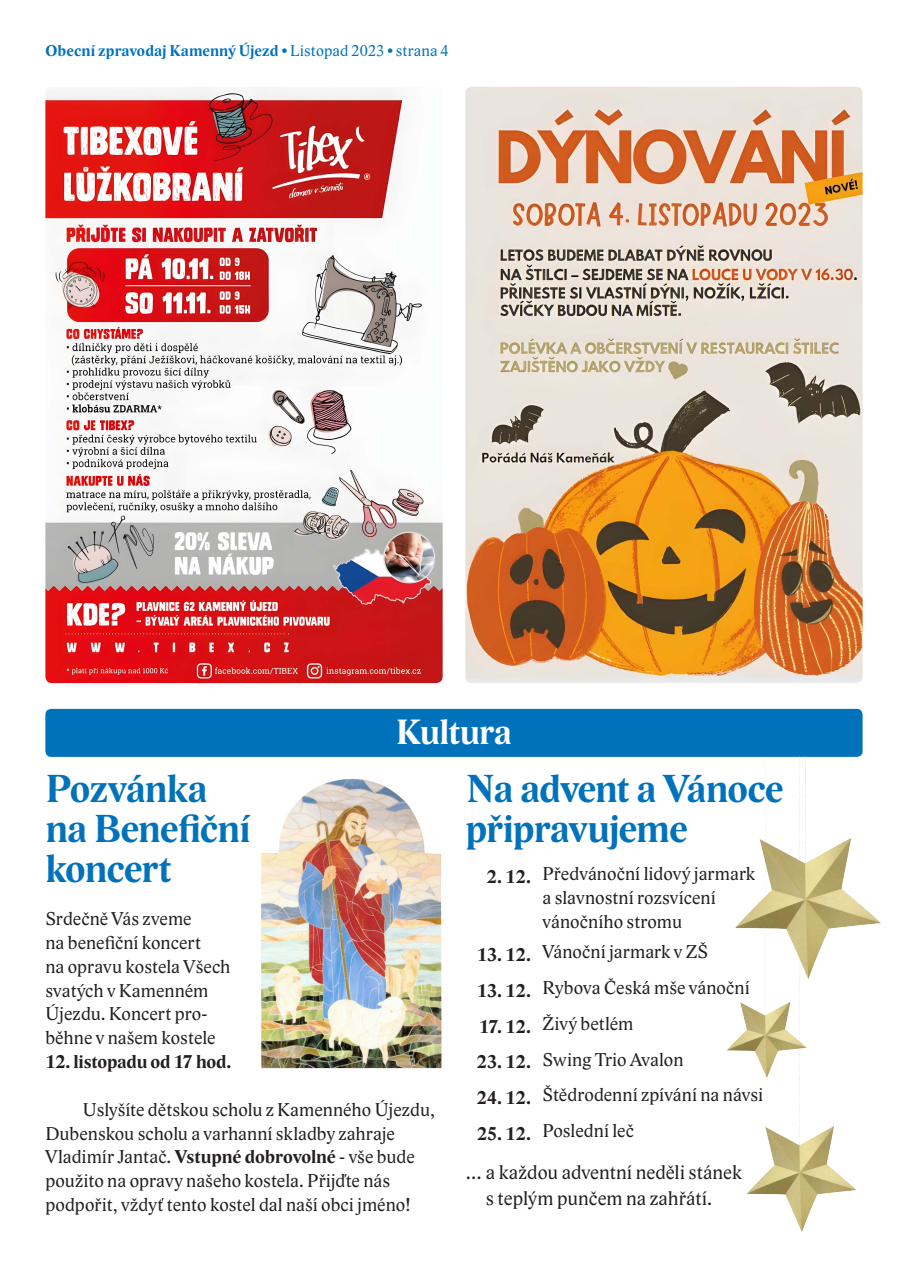
<style>
.page{position:relative;width:908px;height:1276px;background:#fff}
.page>*{position:absolute;margin:0;border:0;box-sizing:border-box;transform-origin:0 0}
.t1{font:700 40px/40px "Lido STF";letter-spacing:-.02em;color:#0072bc}
.t2{font:700 36px "Lido STF";letter-spacing:-.02em;color:#fff}
.t3{font:20px/25.2px "Lido STF";letter-spacing:.005em;color:#231f20;text-align:center}
.t4{font:19px/23.8px "Lido STF";letter-spacing:.005em;color:#231f20}
.t5{font:700 19px "Lido STF";letter-spacing:-.005em;color:#231f20}
.t6{font:700 16px "Lido STF";letter-spacing:.01em;color:#0072bc}
.s1{font-weight:400}
.s2{font-weight:700}
</style>
<div class="page">
<img style="left:747px;top:1080px;width:109px;height:152px">
<img style="left:727px;top:983px;width:80px;height:97px">
<img style="left:45px;top:88px;width:397px;height:595px">
<img style="left:465px;top:87px;width:397px;height:596px">
<div style="left:45px;top:709px;width:817px;height:48px;background:#0072bc;border-radius:6px"></div>
<img style="left:261px;top:778px;width:181px;height:291px">
<img style="left:735px;top:757px;width:146px;height:225px">
<p class="t6" style="left:45px;top:43px;width:404px">Obecní zpravodaj Kamenný Újezd <span class="s1">• Listopad 2023 • strana 4</span></p>
<h2 class="t2" style="left:395px;top:713px;width:117px">Kultura</h2>
<h1 class="t1" style="left:45px;top:769px;width:206px">Pozvánka na Benefiční koncert</h1>
<p class="t4" style="left:45px;top:907px;width:186px">Srdečně Vás zveme<br>na benefiční koncert<br>na opravu kostela Všech svatých v Kamenném<br>Újezdu. Koncert pro&shy;běhne v našem kostele</p>
<p class="t5" style="left:45px;top:1051px;width:187px">12. listopadu od 17 hod.</p>
<p class="t4" style="left:45px;top:1097px;width:391px;text-indent:37px">Uslyšíte dětskou scholu z Kamenného Újezdu, Dubenskou scholu a varhanní skladby zahraje Vladimír Jantač. <span class="s2">Vstupné dobrovolné</span> - vše bude použito na opravy našeho kostela. Přijďte nás podpořit, vždyť tento kostel dal naší obci jméno!</p>
<h1 class="t1" style="left:465px;top:769px;width:319px">Na advent a Vánoce připravujeme</h1>
<p class="t4" style="left:542px;top:862px;width:214px;text-indent:-56px"><span class="s2">2. 12.</span> Předvánoční lidový jarmark a slavnostní rozsvícení vánočního stromu</p>
<p class="t4" style="left:477px;top:940px;width:232px"><span class="s2">13. 12.</span> Vánoční jarmark v ZŠ</p>
<p class="t4" style="left:477px;top:976px;width:274px"><span class="s2">13. 12.</span> Rybova Česká mše vánoční</p>
<p class="t4" style="left:479px;top:1011px;width:156px"><span class="s2">17. 12.</span> Živý betlém</p>
<p class="t4" style="left:477px;top:1047px;width:208px"><span class="s2">23. 12.</span> Swing Trio Avalon</p>
<p class="t4" style="left:476px;top:1083px;width:288px"><span class="s2">24. 12.</span> Štědrodenní zpívání na návsi</p>
<p class="t4" style="left:477px;top:1119px;width:158px"><span class="s2">25. 12.</span> Poslední leč</p>
<p class="t3" style="left:465px;top:1160px;width:278px">… a každou adventní neděli stánek s teplým punčem na zahřátí.</p>
</div>
